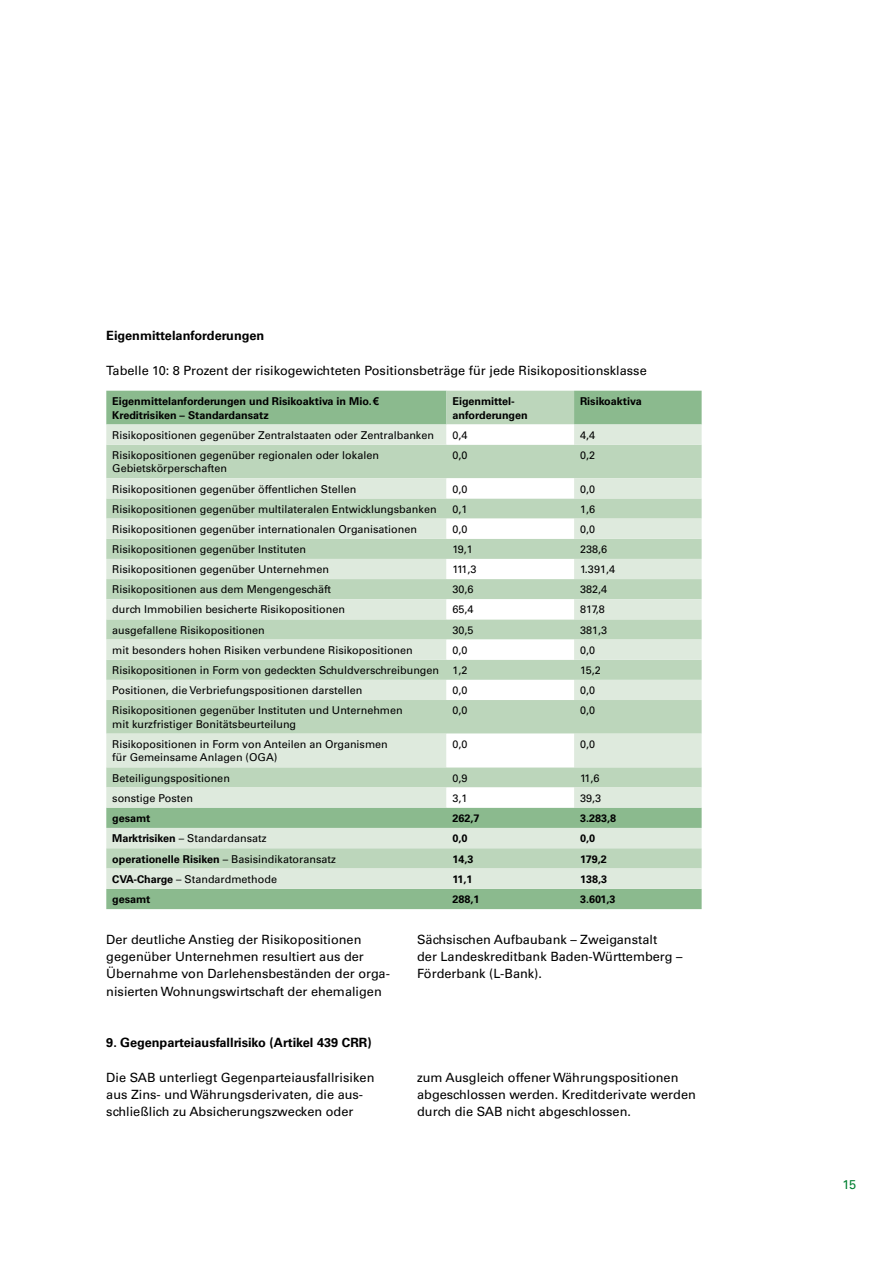
<style>
.page{position:relative;width:893px;height:1263px;background:#fff}
.page>*{position:absolute;margin:0;border:0;box-sizing:border-box;transform-origin:0 0}
.t1{font:12.75px/17.2px "Univers";color:#000}
.t2{font:700 12.75px "Univers";color:#000}
.t3{font:12.75px "Univers";color:#007f31}
.t4{font:10.8px/13.5px "Univers";color:#000}
.t5{font:700 10.8px/13.5px "Univers";color:#000}
.s1{font-family:"Arial"}
.s2{font-weight:700}
</style>
<div class="page">
<div style="left:106px;top:889px;width:596px;height:20px;background:#8bba8e"></div>
<svg style="left:106px;top:391px;width:596px;height:33px;background:#95c097"></svg>
<svg style="left:106px;top:424px;width:596px;height:465px;background:#cbdfca"></svg>
<svg style="left:446px;top:424px;width:128px;height:384px"></svg>
<p class="t2" style="left:106px;top:328px;width:159px">Eigenmittelanforderungen</p>
<p class="t1" style="left:106px;top:361px;width:542px">Tabelle 10: 8 Prozent der risikogewichteten Positionsbeträge für jede Risikopositionsklasse</p>
<p class="t5" style="left:112px;top:394px;width:268px">Eigenmittelanforderungen und Risikoaktiva in Mio.<span class="s1">€<br></span>Kreditrisiken – Standardansatz</p>
<p class="t5" style="left:452px;top:394px;width:77px">Eigenmittel&shy;anforderungen</p>
<p class="t5" style="left:580px;top:394px;width:63px">Risikoaktiva</p>
<p class="t4" style="left:112px;top:428px;width:323px">Risikopositionen gegenüber Zentralstaaten oder Zentralbanken</p>
<p class="t4" style="left:452px;top:428px;width:17px">0,4</p>
<p class="t4" style="left:580px;top:428px;width:17px">4,4</p>
<p class="t4" style="left:112px;top:448px;width:268px">Risikopositionen gegenüber regionalen oder lokalen<br>Gebietskörperschaften</p>
<p class="t4" style="left:452px;top:448px;width:17px">0,0</p>
<p class="t4" style="left:580px;top:448px;width:17px">0,2</p>
<p class="t4" style="left:112px;top:482px;width:246px">Risikopositionen gegenüber öffentlichen Stellen</p>
<p class="t4" style="left:452px;top:482px;width:17px">0,0</p>
<p class="t4" style="left:580px;top:482px;width:17px">0,0</p>
<p class="t4" style="left:112px;top:502px;width:326px">Risikopositionen gegenüber multilateralen Entwicklungsbanken</p>
<p class="t4" style="left:452px;top:502px;width:17px">0,1</p>
<p class="t4" style="left:580px;top:502px;width:17px">1,6</p>
<p class="t4" style="left:112px;top:522px;width:306px">Risikopositionen gegenüber internationalen Organisationen</p>
<p class="t4" style="left:452px;top:522px;width:17px">0,0</p>
<p class="t4" style="left:580px;top:522px;width:17px">0,0</p>
<p class="t4" style="left:112px;top:542px;width:195px">Risikopositionen gegenüber Instituten</p>
<p class="t4" style="left:452px;top:542px;width:22px">19,1</p>
<p class="t4" style="left:580px;top:542px;width:29px">238,6</p>
<p class="t4" style="left:112px;top:562px;width:218px">Risikopositionen gegenüber Unternehmen</p>
<p class="t4" style="left:452px;top:562px;width:26px">111,3</p>
<p class="t4" style="left:580px;top:562px;width:36px">1.391,4</p>
<p class="t4" style="left:112px;top:583px;width:220px">Risikopositionen aus dem Mengengeschäft</p>
<p class="t4" style="left:452px;top:583px;width:23px">30,6</p>
<p class="t4" style="left:580px;top:583px;width:29px">382,4</p>
<p class="t4" style="left:112px;top:603px;width:234px">durch Immobilien besicherte Risikopositionen</p>
<p class="t4" style="left:452px;top:603px;width:23px">65,4</p>
<p class="t4" style="left:580px;top:603px;width:26px">817,8</p>
<p class="t4" style="left:112px;top:623px;width:154px">ausgefallene Risikopositionen</p>
<p class="t4" style="left:452px;top:623px;width:23px">30,5</p>
<p class="t4" style="left:580px;top:623px;width:29px">381,3</p>
<p class="t4" style="left:112px;top:643px;width:302px">mit besonders hohen Risiken verbundene Risikopositionen</p>
<p class="t4" style="left:452px;top:643px;width:17px">0,0</p>
<p class="t4" style="left:580px;top:643px;width:17px">0,0</p>
<p class="t4" style="left:112px;top:663px;width:357px">Risikopositionen in Form von gedeckten Schuldverschreibungen 1,2</p>
<p class="t4" style="left:580px;top:663px;width:22px">15,2</p>
<p class="t4" style="left:112px;top:683px;width:252px">Positionen, die Verbriefungspositionen darstellen</p>
<p class="t4" style="left:452px;top:683px;width:17px">0,0</p>
<p class="t4" style="left:580px;top:683px;width:17px">0,0</p>
<p class="t4" style="left:112px;top:704px;width:292px">Risikopositionen gegenüber Instituten und Unternehmen mit kurzfristiger Bonitätsbeurteilung</p>
<p class="t4" style="left:452px;top:704px;width:17px">0,0</p>
<p class="t4" style="left:580px;top:704px;width:17px">0,0</p>
<p class="t4" style="left:112px;top:737px;width:277px">Risikopositionen in Form von Anteilen an Organismen für Gemeinsame Anlagen (OGA)</p>
<p class="t4" style="left:452px;top:737px;width:17px">0,0</p>
<p class="t4" style="left:580px;top:737px;width:17px">0,0</p>
<p class="t4" style="left:112px;top:771px;width:119px">Beteiligungspositionen</p>
<p class="t4" style="left:452px;top:771px;width:17px">0,9</p>
<p class="t4" style="left:580px;top:771px;width:21px">11,6</p>
<p class="t4" style="left:112px;top:791px;width:82px">sonstige Posten</p>
<p class="t4" style="left:452px;top:791px;width:17px">3,1</p>
<p class="t4" style="left:580px;top:791px;width:23px">39,3</p>
<p class="t5" style="left:112px;top:811px;width:40px">gesamt</p>
<p class="t5" style="left:452px;top:811px;width:29px">262,7</p>
<p class="t5" style="left:580px;top:811px;width:38px">3.283,8</p>
<p class="t4" style="left:112px;top:832px;width:156px"><span class="s2">Marktrisiken</span> – Standardansatz</p>
<p class="t5" style="left:452px;top:832px;width:17px">0,0</p>
<p class="t5" style="left:580px;top:832px;width:17px">0,0</p>
<p class="t4" style="left:112px;top:852px;width:225px"><span class="s2">operationelle Risiken</span> – Basisindikatoransatz</p>
<p class="t5" style="left:452px;top:852px;width:23px">14,3</p>
<p class="t5" style="left:580px;top:852px;width:28px">179,2</p>
<p class="t4" style="left:112px;top:872px;width:166px"><span class="s2">CVA-Charge</span> – Standardmethode</p>
<p class="t5" style="left:452px;top:872px;width:21px">11,1</p>
<p class="t5" style="left:580px;top:872px;width:29px">138,3</p>
<p class="t5" style="left:112px;top:892px;width:40px">gesamt</p>
<p class="t5" style="left:452px;top:892px;width:29px">288,1</p>
<p class="t5" style="left:580px;top:892px;width:37px">3.601,3</p>
<p class="t1" style="left:106px;top:931px;width:285px">Der deutliche Anstieg der Risikopositionen gegenüber Unternehmen resultiert aus der Übernahme von Darlehensbeständen der orga&shy;nisierten Wohnungswirtschaft der ehemaligen</p>
<p class="t1" style="left:417px;top:931px;width:267px">Sächsischen Aufbaubank – Zweiganstalt<br>der Landeskreditbank Baden-Württemberg –<br>Förderbank (L-Bank).</p>
<p class="t2" style="left:106px;top:1035px;width:267px">9. Gegenparteiausfallrisiko (Artikel 439 CRR)</p>
<p class="t1" style="left:106px;top:1069px;width:270px">Die SAB unterliegt Gegenparteiausfallrisiken aus Zins- und Währungsderivaten, die aus&shy;schließlich zu Absicherungszwecken oder</p>
<p class="t1" style="left:417px;top:1069px;width:280px">zum Ausgleich offener Währungspositionen abgeschlossen werden. Kreditderivate werden durch die SAB nicht abgeschlossen.</p>
<p class="t3" style="left:842px;top:1176px;width:15px">15</p>
</div>
